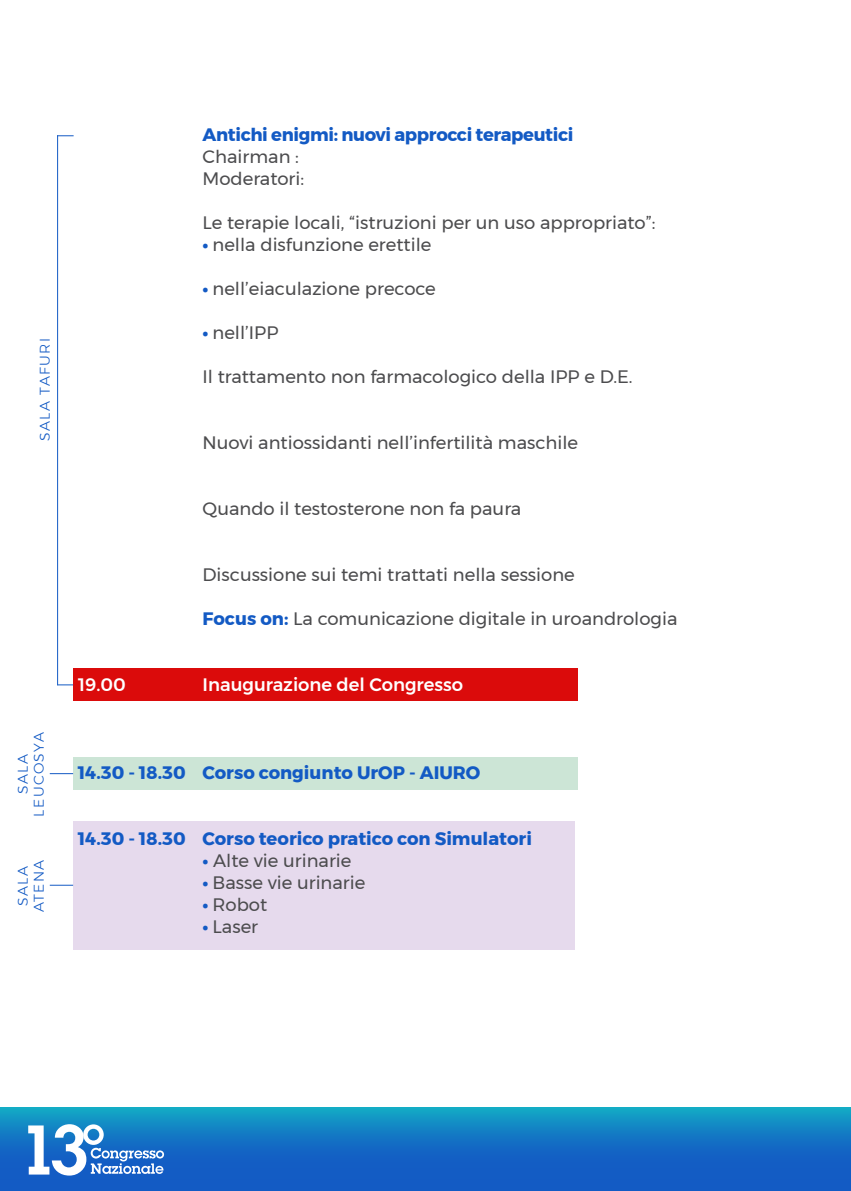
<style>
.page{position:relative;width:851px;height:1191px;background:#fff}
.page>*{position:absolute;margin:0;border:0;box-sizing:border-box;transform-origin:0 0}
.t1{font:18px/22px "Montserrat";color:#4c4c4e}
.t2{font:700 18px "Montserrat";letter-spacing:-.02em;color:#135ac4}
.t3{font:500 18px "Montserrat";color:#fff}
.t4{font:700 18px "Montserrat";color:#135ac4}
.t5{font:300 14px/16px "Montserrat";letter-spacing:.1em;color:#135ac4;text-align:center}
.s1{font-weight:700;color:#135ac4}
</style>
<div class="page">
<div style="left:73px;top:821px;width:502px;height:128px;background:#e6daed"></div>
<div style="left:73px;top:757px;width:505px;height:33px;background:#cce5d6"></div>
<div style="left:73px;top:668px;width:505px;height:33px;background:#db0b0b"></div>
<svg style="left:0;top:1107px;width:850px;height:84px;background:#1372c4"></svg>
<svg style="left:28px;top:1124px;width:136px;height:51px"></svg>
<hr style="left:57px;top:136px;width:1px;height:549px;background:#135ac4">
<svg style="left:58px;top:135px;width:15px;height:1px"></svg>
<svg style="left:58px;top:684px;width:15px;height:1px"></svg>
<svg style="left:50px;top:773px;width:23px;height:1px"></svg>
<svg style="left:50px;top:884px;width:23px;height:1px"></svg>
<p class="t5" style="left:37px;top:441px;width:105px;rotate:-90deg">SALA TAFURI</p>
<p class="t5" style="left:15px;top:816px;width:86px;rotate:-90deg">SALA<br>LEUCOSYA</p>
<p class="t5" style="left:15px;top:912px;width:54px;rotate:-90deg">SALA<br>ATENA</p>
<p class="t3" style="left:78px;top:671px;width:49px">19.00</p>
<p class="t2" style="left:202px;top:120px;width:372px">Antichi enigmi: nuovi approcci terapeutici</p>
<p class="t1" style="left:202px;top:146px;width:103px">Chairman :<br>Moderatori:</p>
<p class="t1" style="left:202px;top:212px;width:454px">Le terapie locali, “istruzioni per un uso appropriato”: <span class="s1">∙</span> nella disfunzione erettile</p>
<p class="t1" style="left:202px;top:278px;width:235px"><span class="s1">∙</span> nell’eiaculazione precoce</p>
<p class="t1" style="left:202px;top:321px;width:77px"><span class="s1">∙</span> nell’IPP</p>
<p class="t1" style="left:202px;top:365px;width:431px">Il trattamento non farmacologico della IPP e D.E.</p>
<p class="t1" style="left:202px;top:431px;width:377px">Nuovi antiossidanti nell’infertilità maschile</p>
<p class="t1" style="left:202px;top:498px;width:320px">Quando il testosterone non fa paura</p>
<p class="t1" style="left:202px;top:564px;width:374px">Discussione sui temi trattati nella sessione</p>
<p class="t1" style="left:202px;top:608px;width:476px"><span class="s1">Focus on:</span> La comunicazione digitale in uroandrologia</p>
<p class="t3" style="left:202px;top:671px;width:262px">Inaugurazione del Congresso</p>
<p class="t2" style="left:78px;top:758px;width:109px">14.30 - 18.30</p>
<p class="t4" style="left:202px;top:758px;width:279px">Corso congiunto UrOP - AIURO</p>
<p class="t2" style="left:78px;top:824px;width:109px">14.30 - 18.30</p>
<p class="t1" style="left:202px;top:828px;width:331px"><span class="s1">Corso teorico pratico con Simulatori ∙</span> Alte vie urinarie<br><span class="s1">∙</span> Basse vie urinarie<br><span class="s1">∙</span> Robot<br><span class="s1">∙</span> Laser</p>
</div>
